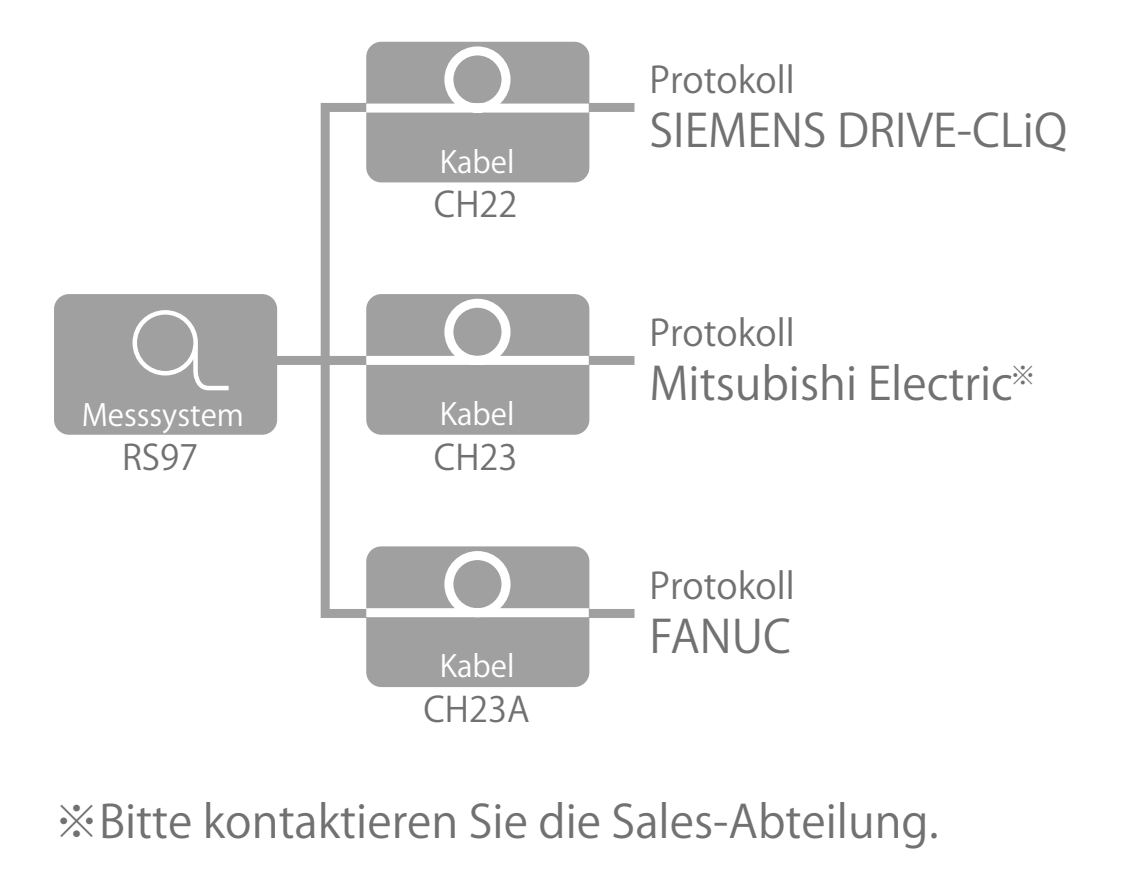
<style>
.page{position:relative;width:1139px;height:884px;background:#fff}
.page>*{position:absolute;margin:0;border:0;box-sizing:border-box;transform-origin:0 0}
.t1{font:45px "Helvetica";color:#717171}
.t2{font:36px "Helvetica";color:#717171}
.t3{font:34.5px "Helvetica";color:#717171}
.t4{font:30px "Helvetica";color:#fff}
</style>
<div class="page">
<div style="left:162px;top:356px;width:472px;height:9px;background:#a0a0a0"></div>
<div style="left:321px;top:103px;width:318px;height:515px;border:9px solid #a0a0a0"></div>
<div style="left:366px;top:42px;width:223px;height:140px;background:#a0a0a0;border-radius:15px"></div>
<svg style="left:357px;top:42px;width:241px;height:75px"></svg>
<div style="left:366px;top:546px;width:223px;height:141px;background:#a0a0a0;border-radius:15px"></div>
<svg style="left:357px;top:546px;width:241px;height:75px"></svg>
<div style="left:54px;top:294px;width:223px;height:141px;background:#a0a0a0;border-radius:15px"></div>
<div style="left:132px;top:310px;width:66px;height:65px;border:4px solid #fff;border-radius:50%"></div>
<svg style="left:191px;top:341px;width:38px;height:50px"></svg>
<div style="left:366px;top:294px;width:223px;height:141px;background:#a0a0a0;border-radius:15px"></div>
<svg style="left:366px;top:294px;width:224px;height:75px"></svg>
<p class="t4" style="left:82px;top:398px;width:164px">Messsystem</p>
<p class="t3" style="left:122px;top:437px;width:78px">RS97</p>
<p class="t4" style="left:440px;top:145px;width:76px">Kabel</p>
<p class="t3" style="left:434px;top:185px;width:85px">CH22</p>
<p class="t4" style="left:440px;top:397px;width:76px">Kabel</p>
<p class="t3" style="left:434px;top:437px;width:85px">CH23</p>
<p class="t4" style="left:440px;top:649px;width:76px">Kabel</p>
<p class="t3" style="left:423px;top:690px;width:108px">CH23A</p>
<p class="t2" style="left:649px;top:60px;width:147px">Protokoll</p>
<p class="t1" style="left:649px;top:106px;width:419px">SIEMENS DRIVE-CLiQ</p>
<p class="t2" style="left:649px;top:312px;width:147px">Protokoll</p>
<p class="t1" style="left:649px;top:358px;width:388px">Mitsubishi Electric<sup>※</sup></p>
<p class="t2" style="left:649px;top:565px;width:147px">Protokoll</p>
<p class="t1" style="left:649px;top:611px;width:143px">FANUC</p>
<p class="t1" style="left:54px;top:796px;width:886px">※Bitte kontaktieren Sie die Sales-Abteilung.</p>
</div>
